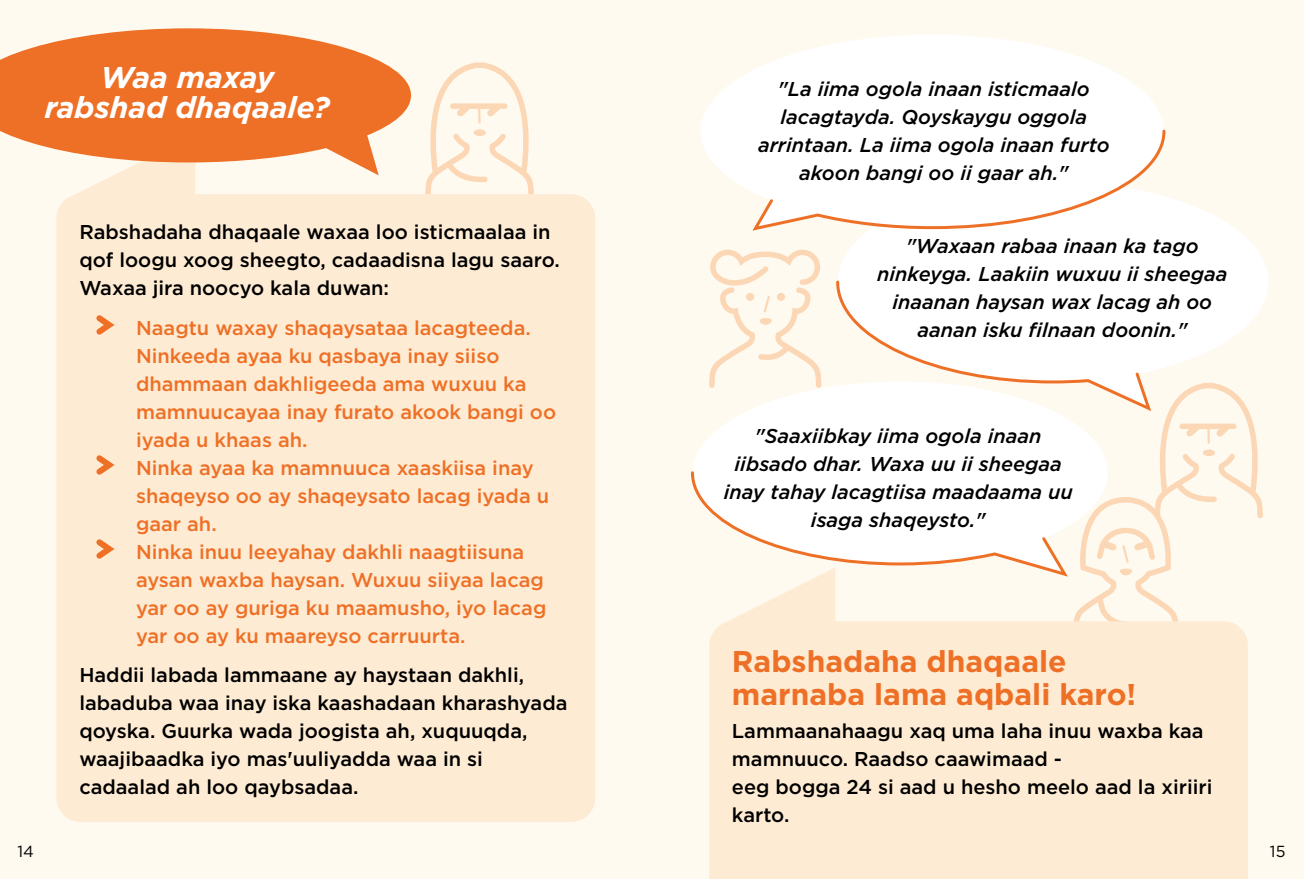
<style>
.page{position:relative;width:1304px;height:879px;background:#fffaf0}
.page>*{position:absolute;margin:0;border:0;box-sizing:border-box;transform-origin:0 0}
.t1{font:700 30px/33px "Gotham";color:#ee7026}
.t2{font:italic 700 30px/30px "Gotham";color:#fff;text-align:center}
.t3{font:500 20px/28px "Gotham";color:#000}
.t4{font:500 20px/28px "Gotham";color:#ee7026}
.t5{font:italic 500 20px/28px "Gotham";color:#000;text-align:center}
.t6{font:16px "Gotham";color:#000}
</style>
<div class="page">
<div style="left:709px;top:634px;width:539px;height:245px;background:#feebd3"></div>
<svg style="left:430px;top:62px;width:99px;height:73px"></svg>
<div style="left:474px;top:129px;width:12px;height:7px;background:#fcd7b5;border-radius:50%"></div>
<div style="left:56px;top:135px;width:539px;height:687px;background:#feebd3"></div>
<svg style="left:0;top:28px;width:411px;height:147px;fill:#ee7026"></svg>
<svg style="left:849px;top:197px;width:419px;height:106px;fill:#fff"></svg>
<svg style="left:701px;top:35px;width:462px;height:155px;fill:#fff"></svg>
<svg style="left:749px;top:128px;width:418px;height:105px"></svg>
<svg style="left:691px;top:250px;width:572px;height:384px"></svg>
<svg style="left:91px;top:310px;width:29px;height:30px"></svg>
<svg style="left:91px;top:450px;width:29px;height:30px"></svg>
<svg style="left:91px;top:534px;width:29px;height:30px"></svg>
<h1 class="t2" style="left:45px;top:62px;width:286px">Waa maxay rabshad dhaqaale?</h1>
<p class="t3" style="left:79px;top:218px;width:482px">Rabshadaha dhaqaale waxaa loo isticmaalaa in qof loogu xoog sheegto, cadaadisna lagu saaro.<br>Waxaa jira noocyo kala duwan:</p>
<p class="t4" style="left:136px;top:313px;width:422px">Naagtu waxay shaqaysataa lacagteeda.<br>Ninkeeda ayaa ku qasbaya inay siiso dhammaan dakhligeeda ama wuxuu ka mamnuucayaa inay furato akook bangi oo iyada u khaas ah.<br>Ninka ayaa ka mamnuuca xaaskiisa inay shaqeyso oo ay shaqeysato lacag iyada u gaar ah.<br>Ninka inuu leeyahay dakhli naagtiisuna aysan waxba haysan. Wuxuu siiyaa lacag yar oo ay guriga ku maamusho, iyo lacag yar oo ay ku maareyso carruurta.</p>
<p class="t3" style="left:79px;top:660px;width:490px">Haddii labada lammaane ay haystaan dakhli, labaduba waa inay iska kaashadaan kharashyada qoyska. Guurka wada joogista ah, xuquuqda, waajibaadka iyo mas'uuliyadda waa in si cadaalad ah loo qaybsadaa.</p>
<p class="t5" style="left:758px;top:75px;width:353px">"La iima ogola inaan isticmaalo lacagtayda. Qoyskaygu oggola arrintaan. La iima ogola inaan furto akoon bangi oo ii gaar ah."</p>
<p class="t5" style="left:877px;top:232px;width:352px">"Waxaan rabaa inaan ka tago ninkeyga. Laakiin wuxuu ii sheegaa inaanan haysan wax lacag ah oo aanan isku filnaan doonin."</p>
<p class="t5" style="left:724px;top:422px;width:350px">"Saaxiibkay iima ogola inaan iibsado dhar. Waxa uu ii sheegaa inay tahay lacagtiisa maadaama uu isaga shaqeysto."</p>
<h1 class="t1" style="left:732px;top:643px;width:406px">Rabshadaha dhaqaale marnaba lama aqbali karo!</h1>
<p class="t3" style="left:732px;top:716px;width:482px">Lammaanahaagu xaq uma laha inuu waxba kaa mamnuuco. Raadso caawimaad -<br>eeg bogga 24 si aad u hesho meelo aad la xiriiri karto.</p>
<p class="t6" style="left:18px;top:842px;width:18px">14</p>
<p class="t6" style="left:1270px;top:842px;width:17px">15</p>
</div>
